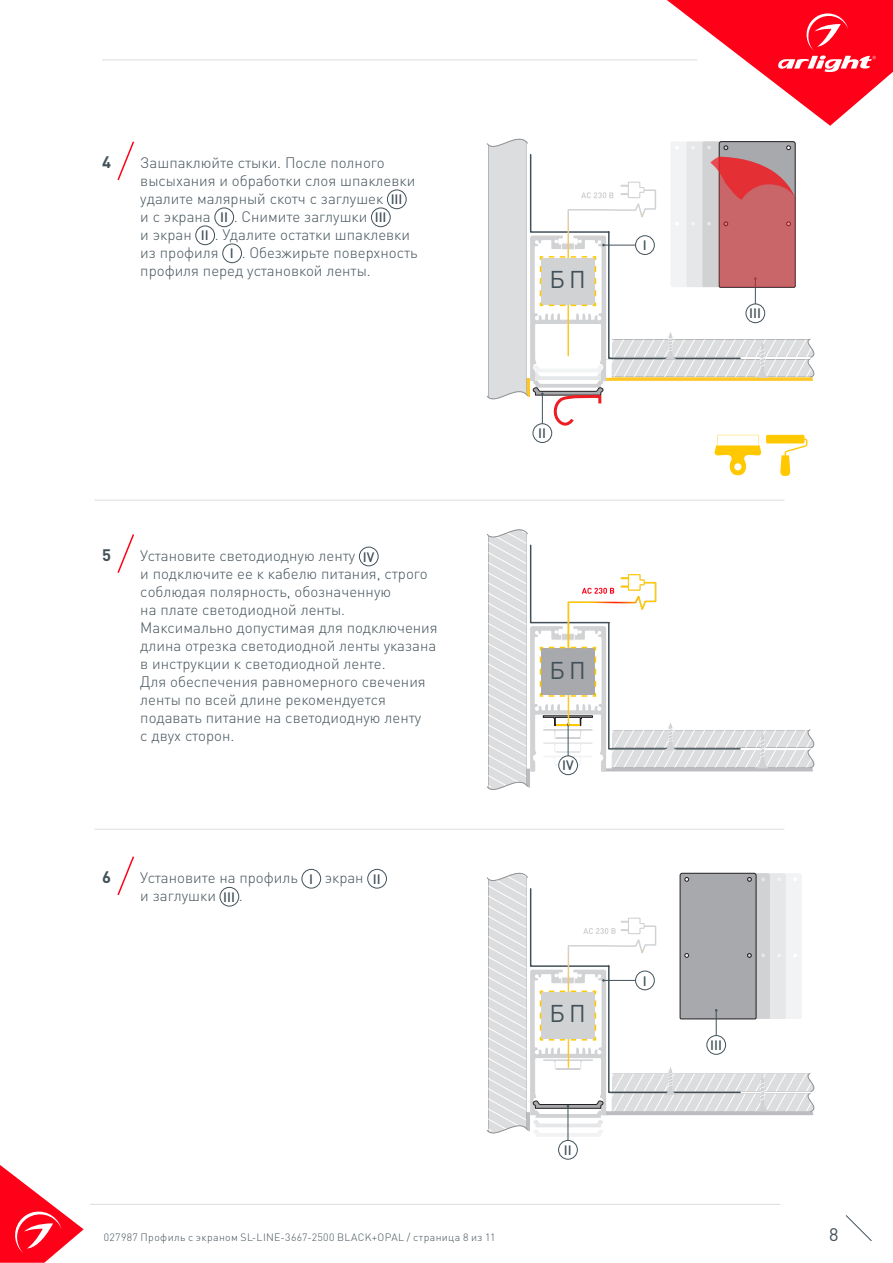
<style>
.page{position:relative;width:893px;height:1263px;background:#fff}
.page>*{position:absolute;margin:0;border:0;box-sizing:border-box;transform-origin:0 0}
.t1{font:24px "DIN Pro";color:#425159}
.t2{font:18px "DIN Pro";color:#425159}
.t3{font:700 16.5px "DIN Pro";color:#425159}
.t4{font:300 15px/18px "DIN Pro";color:#425159}
.t5{font:500 13.5px "DIN Pro";color:#425159}
.t6{font:300 10.5px "DIN Pro";letter-spacing:.035em;color:#425159}
</style>
<div class="page">
<svg style="left:0;top:1165px;width:84px;height:98px"></svg>
<svg style="left:845px;top:1215px;width:27px;height:26px"></svg>
<hr style="left:102px;top:60px;width:595px;height:1px;background:#dcdddf">
<hr style="left:90px;top:1204px;width:690px;height:1px;background:#dcdddf">
<hr style="left:94px;top:500px;width:690px;height:1px;background:#dcdddf">
<hr style="left:94px;top:829px;width:690px;height:1px;background:#dcdddf">
<div style="left:387px;top:190px;width:19px;height:19px;border:1px solid #425159;border-radius:50%"></div>
<div style="left:215px;top:208px;width:19px;height:19px;border:1px solid #425159;border-radius:50%"></div>
<div style="left:371px;top:208px;width:19px;height:19px;border:1px solid #425159;border-radius:50%"></div>
<div style="left:196px;top:226px;width:19px;height:19px;border:1px solid #425159;border-radius:50%"></div>
<div style="left:223px;top:244px;width:19px;height:19px;border:1px solid #425159;border-radius:50%"></div>
<div style="left:359px;top:547px;width:19px;height:19px;border:1px solid #425159;border-radius:50%"></div>
<div style="left:302px;top:869px;width:19px;height:19px;border:1px solid #425159;border-radius:50%"></div>
<div style="left:367px;top:869px;width:20px;height:19px;border:1px solid #425159;border-radius:50%"></div>
<div style="left:220px;top:887px;width:19px;height:19px;border:1px solid #425159;border-radius:50%"></div>
<svg style="left:117px;top:141px;width:18px;height:40px"></svg>
<svg style="left:117px;top:534px;width:18px;height:39px"></svg>
<svg style="left:117px;top:856px;width:18px;height:40px"></svg>
<div style="left:558px;top:1140px;width:19px;height:19px;border:1px solid #425159;border-radius:50%"></div>
<svg style="left:486px;top:529px;width:329px;height:261px"></svg>
<svg style="left:486px;top:0;width:407px;height:476px"></svg>
<svg style="left:486px;top:872px;width:329px;height:269px"></svg>
<p class="t3" style="left:102px;top:151px;width:10px">4</p>
<p class="t4" style="left:140px;top:153px;width:277px">Зашпаклюйте стыки. После полного высыхания и обработки слоя шпаклевки удалите малярный скотч с заглушек</p>
<p class="t5" style="left:391px;top:190px;width:13px">III</p>
<p class="t4" style="left:140px;top:207px;width:72px">и с экрана</p>
<p class="t5" style="left:220px;top:208px;width:9px">II</p>
<p class="t4" style="left:234px;top:207px;width:135px">. Снимите заглушки</p>
<p class="t5" style="left:375px;top:208px;width:13px">III</p>
<p class="t4" style="left:140px;top:225px;width:53px">и экран</p>
<p class="t5" style="left:201px;top:226px;width:9px">II</p>
<p class="t4" style="left:140px;top:225px;width:271px;text-indent:74px">. Удалите остатки шпаклевки из профиля</p>
<p class="t4" style="left:140px;top:243px;width:279px;text-indent:101px">. Обезжирьте поверхность профиля перед установкой ленты.</p>
<p class="t5" style="left:230px;top:244px;width:5px">I</p>
<p class="t3" style="left:102px;top:544px;width:10px">5</p>
<p class="t4" style="left:140px;top:546px;width:217px">Установите светодиодную ленту</p>
<p class="t5" style="left:363px;top:548px;width:13px">IV</p>
<p class="t4" style="left:140px;top:564px;width:299px">и подключите ее к кабелю питания, строго соблюдая полярность, обозначенную<br>на плате светодиодной ленты.<br>Максимально допустимая для подключения длина отрезка светодиодной ленты указана в инструкции к светодиодной ленте.<br>Для обеспечения равномерного свечения ленты по всей длине рекомендуется подавать питание на светодиодную ленту<br>с двух сторон.</p>
<p class="t3" style="left:102px;top:866px;width:10px">6</p>
<p class="t4" style="left:140px;top:868px;width:159px">Установите на профиль</p>
<p class="t5" style="left:309px;top:870px;width:5px">I</p>
<p class="t4" style="left:325px;top:868px;width:41px">экран</p>
<p class="t5" style="left:373px;top:870px;width:9px">II</p>
<p class="t4" style="left:140px;top:886px;width:77px">и заглушки</p>
<p class="t5" style="left:223px;top:888px;width:13px">III</p>
<p class="t4" style="left:239px;top:886px;width:5px">.</p>
<p class="t1" style="left:550px;top:263px;width:38px">БП</p>
<p class="t5" style="left:538px;top:424px;width:9px">II</p>
<p class="t5" style="left:643px;top:236px;width:5px">I</p>
<p class="t5" style="left:749px;top:304px;width:13px">III</p>
<p class="t1" style="left:550px;top:654px;width:38px">БП</p>
<p class="t5" style="left:562px;top:756px;width:13px">IV</p>
<p class="t1" style="left:550px;top:997px;width:38px">БП</p>
<p class="t5" style="left:564px;top:1141px;width:9px">II</p>
<p class="t5" style="left:643px;top:971px;width:5px">I</p>
<p class="t5" style="left:710px;top:1036px;width:13px">III</p>
<p class="t6" style="left:104px;top:1230px;width:393px">027987 Профиль с экраном SL-LINE-3667-2500 BLACK+OPAL / страница 8 из 11</p>
<p class="t2" style="left:829px;top:1222px;width:11px">8</p>
</div>
